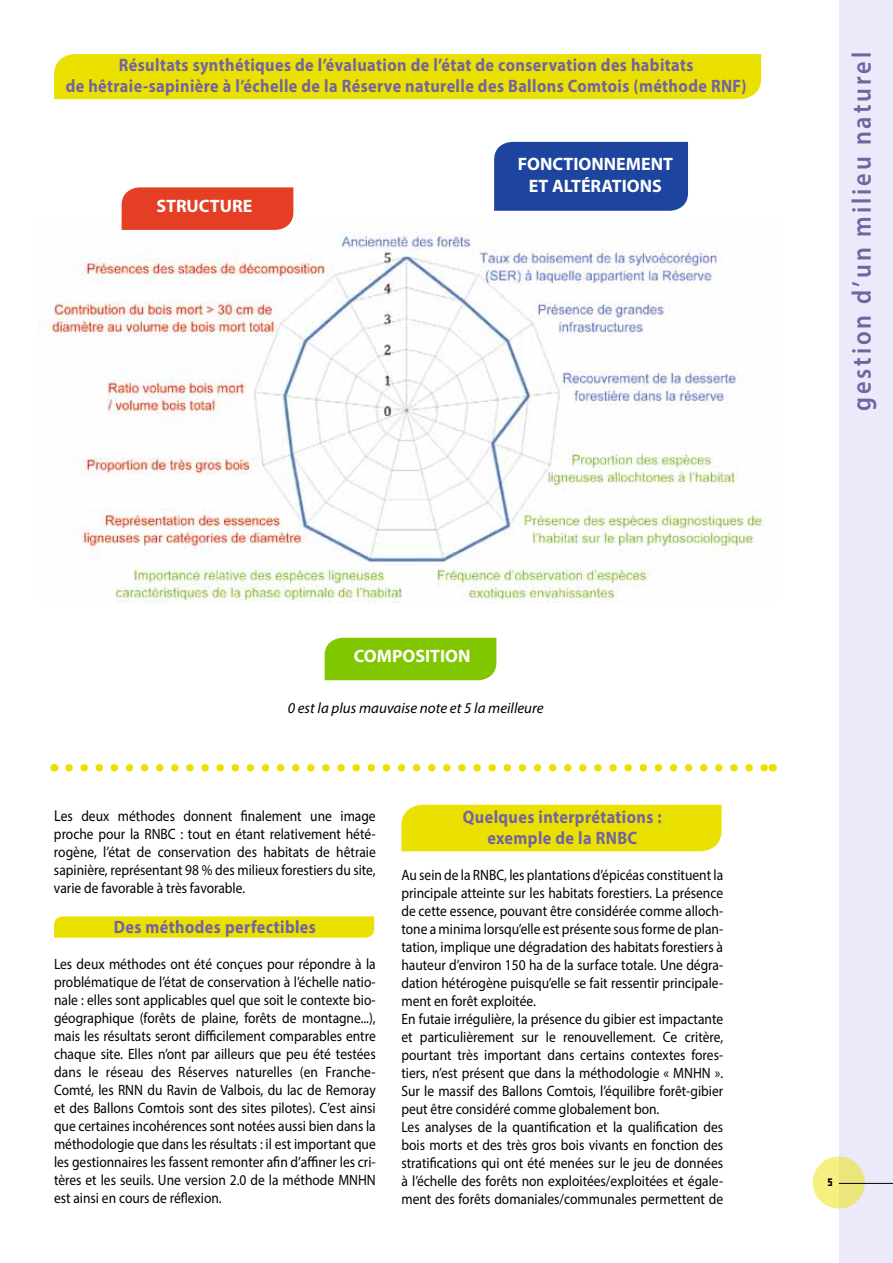
<style>
.page{position:relative;width:893px;height:1263px;background:#fff}
.page>*{position:absolute;margin:0;border:0;box-sizing:border-box;transform-origin:0 0}
.t1{font:600 27px "Myriad Pro";letter-spacing:.12em;color:#7363a0;scale:.9 1}
.t2{font:700 18px/21.6px "Myriad Pro";letter-spacing:.025em;color:#7363a0;text-align:center;scale:.9 1}
.t3{font:700 18px/21.6px "Myriad Pro";color:#fff;text-align:center}
.t4{font:18px "Minimum A Noir";color:#000}
.t5{font:15px/18px "Myriad Pro";color:#000;text-align:justify;scale:.9 1}
.t6{font:italic 15px "Myriad Pro";color:#000}
.s1{font-size:15.75px}
</style>
<div class="page">
<svg style="left:54px;top:916px;width:320px;height:22px;background:#ebe209"></svg>
<div style="left:401px;top:805px;width:321px;height:46px;background:#ebe100"></div>
<div style="left:54px;top:54px;width:707px;height:45px;background:#ebe100"></div>
<img style="left:47px;top:215px;width:718px;height:387px">
<div style="left:122px;top:187px;width:171px;height:43px;background:#e63e24"></div>
<div style="left:325px;top:638px;width:171px;height:42px;background:#80c700"></div>
<div style="left:494px;top:142px;width:194px;height:69px;background:#1d45a0"></div>
<div style="left:839px;top:0;width:54px;height:1263px;background:#ece9fa"></div>
<div style="left:813px;top:1156px;width:52px;height:52px;background:#f5f080;border-radius:50%"></div>
<hr style="left:839px;top:1183px;width:54px;height:1px;background:#000">
<svg style="left:69px;top:764px;width:696px;height:7px"></svg>
<p class="t2" style="left:66px;top:53px;width:758px">Résultats synthétiques de l’évaluation de l’état de conservation des habitats<br>de hêtraie-sapinière à l’échelle de la Réserve naturelle des Ballons Comtois (méthode RNF)</p>
<p class="t3" style="left:156px;top:194px;width:97px">STRUCTURE</p>
<p class="t3" style="left:518px;top:153px;width:157px">FONCTIONNEMENT<br>ET ALTÉRATIONS</p>
<h1 class="t1" style="left:844px;top:411px;width:400px;rotate:-90deg">gestion d’un milieu naturel</h1>
<p class="t3" style="left:354px;top:645px;width:118px">COMPOSITION</p>
<p class="t6" style="left:288px;top:699px;width:257px">0 est la plus mauvaise note et 5 la meilleure</p>
<p class="t5" style="left:54px;top:807px;width:359px"><span class="s1">L</span>es deux méthodes donnent finalement une image proche pour la RNBC : tout en étant relativement hété&shy;rogène, l’état de conservation des habitats de hêtraie sapinière, représentant 98 % des milieux forestiers du site, varie de favorable à très favorable.</p>
<p class="t2" style="left:114px;top:915px;width:226px">Des méthodes perfectibles</p>
<p class="t5" style="left:54px;top:954px;width:359px">Les deux méthodes ont été conçues pour répondre à la problématique de l’état de conservation à l’échelle natio&shy;nale : elles sont applicables quel que soit le contexte bio&shy;géographique (forêts de plaine, forêts de montagne...), mais les résultats seront difficilement comparables entre chaque site. Elles n’ont par ailleurs que peu été testées dans le réseau des Réserves naturelles (en Franche-Comté, les RNN du Ravin de Valbois, du lac de Remoray et des Ballons Comtois sont des sites pilotes). C’est ainsi que certaines incohérences sont notées aussi bien dans la méthodologie que dans les résultats : il est important que les gestionnaires les fassent remonter afin d’affiner les cri&shy;tères et les seuils. Une version 2.0 de la méthode MNHN est ainsi en cours de réflexion.</p>
<p class="t2" style="left:463px;top:805px;width:223px">Quelques interprétations : exemple de la RNBC</p>
<p class="t5" style="left:401px;top:866px;width:359px;text-align:left">Au sein de la RNBC, les plantations d’épicéas constituent la principale atteinte sur les habitats forestiers. La présence de cette essence, pouvant être considérée comme alloch&shy;tone a minima lorsqu’elle est présente sous forme de plan&shy;tation, implique une dégradation des habitats forestiers à hauteur d’environ 150 ha de la surface totale. Une dégra&shy;dation hétérogène puisqu’elle se fait ressentir principale&shy;ment en forêt exploitée.<br>En futaie irrégulière, la présence du gibier est impactante et particulièrement sur le renouvellement. Ce critère, pourtant très important dans certains contextes fores&shy;tiers, n’est présent que dans la méthodologie « MNHN ».<br>Sur le massif des Ballons Comtois, l’équilibre forêt-gibier peut être considéré comme globalement bon.<br>Les analyses de la quantification et la qualification des bois morts et des très gros bois vivants en fonction des stratifications qui ont été menées sur le jeu de données à l’échelle des forêts non exploitées/exploitées et égale&shy;ment des forêts domaniales/communales permettent de</p>
<p class="t4" style="left:827px;top:1172px;width:8px">5</p>
</div>
